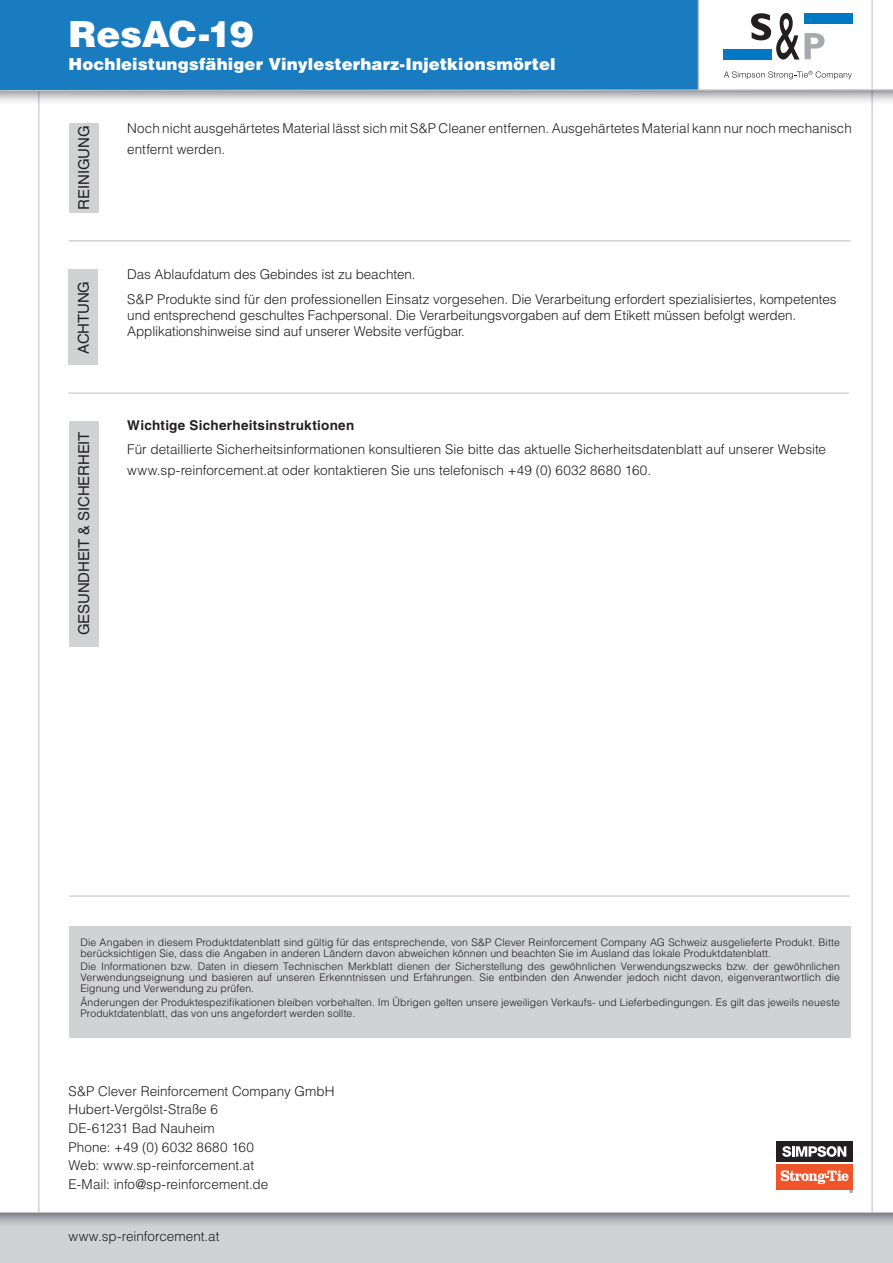
<style>
.page{position:relative;width:893px;height:1263px;background:#fff}
.page>*{position:absolute;margin:0;border:0;box-sizing:border-box;transform-origin:0 0}
.t1{font:900 36px "Helvetica LT Std";letter-spacing:-.01em;color:#fff}
.t2{font:900 16.5px "Helvetica LT Std";letter-spacing:.005em;color:#fff}
.t3{font:15px "Helvetica LT Std";letter-spacing:-.01em;color:#231f20}
.t4{font:300 13.5px/18.6px "Helvetica LT Std";letter-spacing:-.005em;color:#231f20}
.t5{font:700 13.5px "Helvetica LT Std";letter-spacing:.02em;color:#231f20}
.t6{font:300 10.5px/11.1px "Helvetica LT Std";letter-spacing:.01em;color:#231f20}
</style>
<div class="page">
<hr style="left:872px;top:0;width:1px;height:1263px;background:#bcbdc0">
<hr style="left:39px;top:0;width:1px;height:1263px;background:#bcbdc0">
<div style="left:0;top:1212px;width:893px;height:51px;background:#d1d2d4"></div>
<svg style="left:0;top:1213px;width:893px;height:11px"></svg>
<hr style="left:0;top:1212px;width:893px;height:1px;background:#bcbdc0">
<div style="left:0;top:0;width:698px;height:91px;background:#197bc0"></div>
<hr style="left:698px;top:0;width:1px;height:91px;background:#bcbdc0">
<svg style="left:0;top:92px;width:893px;height:14px"></svg>
<svg style="left:0;top:88px;width:893px;height:4px"></svg>
<div style="left:723px;top:49px;width:48px;height:10px;background:#0079c2"></div>
<div style="left:804px;top:13px;width:49px;height:10px;background:#0079c2"></div>
<svg style="left:751px;top:13px;width:48px;height:47px"></svg>
<svg style="left:805px;top:33px;width:19px;height:26px"></svg>
<svg style="left:724px;top:71px;width:128px;height:8px"></svg>
<div style="left:69px;top:421px;width:29px;height:225px;background:#d1d2d4"></div>
<hr style="left:69px;top:896px;width:781px;height:1px;background:#bcbdc0">
<div style="left:69px;top:926px;width:782px;height:111px;background:#d1d2d4"></div>
<hr style="left:69px;top:393px;width:780px;height:1px;background:#bcbdc0">
<hr style="left:69px;top:94px;width:780px;height:1px;background:#bcbdc0">
<div style="left:69px;top:123px;width:29px;height:89px;background:#d1d2d4"></div>
<div style="left:69px;top:270px;width:29px;height:95px;background:#d1d2d4"></div>
<hr style="left:69px;top:240px;width:782px;height:1px;background:#bcbdc0">
<div style="left:776px;top:1164px;width:77px;height:25px;background:#f05429"></div>
<div style="left:776px;top:1141px;width:77px;height:21px;background:#231f20"></div>
<svg style="left:782px;top:1146px;width:64px;height:11px"></svg>
<svg style="left:781px;top:1170px;width:67px;height:14px"></svg>
<h1 class="t1" style="left:68px;top:11px;width:187px">ResAC-19</h1>
<p class="t2" style="left:68px;top:53px;width:489px">Hochleistungsfähiger Vinylesterharz-Injetkionsmörtel</p>
<p class="t3" style="left:75px;top:210px;width:85px;rotate:-90deg">REINIGUNG</p>
<p class="t4" style="left:127px;top:117px;width:726px;line-height:21px">Noch nicht ausgehärtetes Material lässt sich mit S&amp;P Cleaner entfernen. Ausgehärtetes Material kann nur noch mechanisch entfernt werden.</p>
<p class="t3" style="left:75px;top:354px;width:74px;rotate:-90deg">ACHTUNG</p>
<p class="t3" style="left:75px;top:635px;width:205px;rotate:-90deg">GESUNDHEIT &amp; SICHERHEIT</p>
<p class="t4" style="left:127px;top:262px;width:711px;line-height:24.6px">Das Ablaufdatum des Gebindes ist zu beachten.<br>S&amp;P Produkte sind für den professionellen Einsatz vorgesehen. Die Verarbeitung erfordert spezialisiertes, kompetentes</p>
<p class="t4" style="left:127px;top:307px;width:670px;line-height:16.2px">und entsprechend geschultes Fachpersonal. Die Verarbeitungsvorgaben auf dem Etikett müssen befolgt werden.<br>Applikationshinweise sind auf unserer Website verfügbar.</p>
<p class="t5" style="left:127px;top:417px;width:228px">Wichtige Sicherheitsinstruktionen</p>
<p class="t4" style="left:127px;top:438px;width:700px;line-height:21px">Für detaillierte Sicherheitsinformationen konsultieren Sie bitte das aktuelle Sicherheitsdatenblatt auf unserer Website www.sp-reinforcement.at oder kontaktieren Sie uns telefonisch +49 (0) 6032 8680 160.</p>
<p class="t6" style="left:80px;top:937px;width:761px">Die Angaben in diesem Produktdatenblatt sind gültig für das entsprechende, von S&amp;P Clever Reinforcement Company AG Schweiz ausgelieferte Produkt. Bitte berücksichtigen Sie, dass die Angaben in anderen Ländern davon abweichen können und beachten Sie im Ausland das lokale Produktdatenblatt.</p>
<p class="t6" style="left:80px;top:961px;width:761px;text-align:justify">Die Informationen bzw. Daten in diesem Technischen Merkblatt dienen der Sicherstellung des gewöhnlichen Verwendungszwecks bzw. der gewöhnlichen Verwendungseignung und basieren auf unseren Erkenntnissen und Erfahrungen. Sie entbinden den Anwender jedoch nicht davon, eigenverantwortlich die Eignung und Verwendung zu prüfen.</p>
<p class="t6" style="left:80px;top:996px;width:761px">Änderungen der Produktespezifikationen bleiben vorbehalten. Im Übrigen gelten unsere jeweiligen Verkaufs- und Lieferbedingungen. Es gilt das jeweils neueste<br>Produktdatenblatt, das von uns angefordert werden sollte.</p>
<p class="t4" style="left:68px;top:1081px;width:268px">S&amp;P Clever Reinforcement Company GmbH<br>Hubert-Vergölst-Straße 6<br>DE-61231 Bad Nauheim<br>Phone: +49 (0) 6032 8680 160<br>Web: www.sp-reinforcement.at<br>E-Mail: info@sp-reinforcement.de</p>
<p class="t4" style="left:68px;top:1227px;width:152px">www.sp-reinforcement.at</p>
</div>
